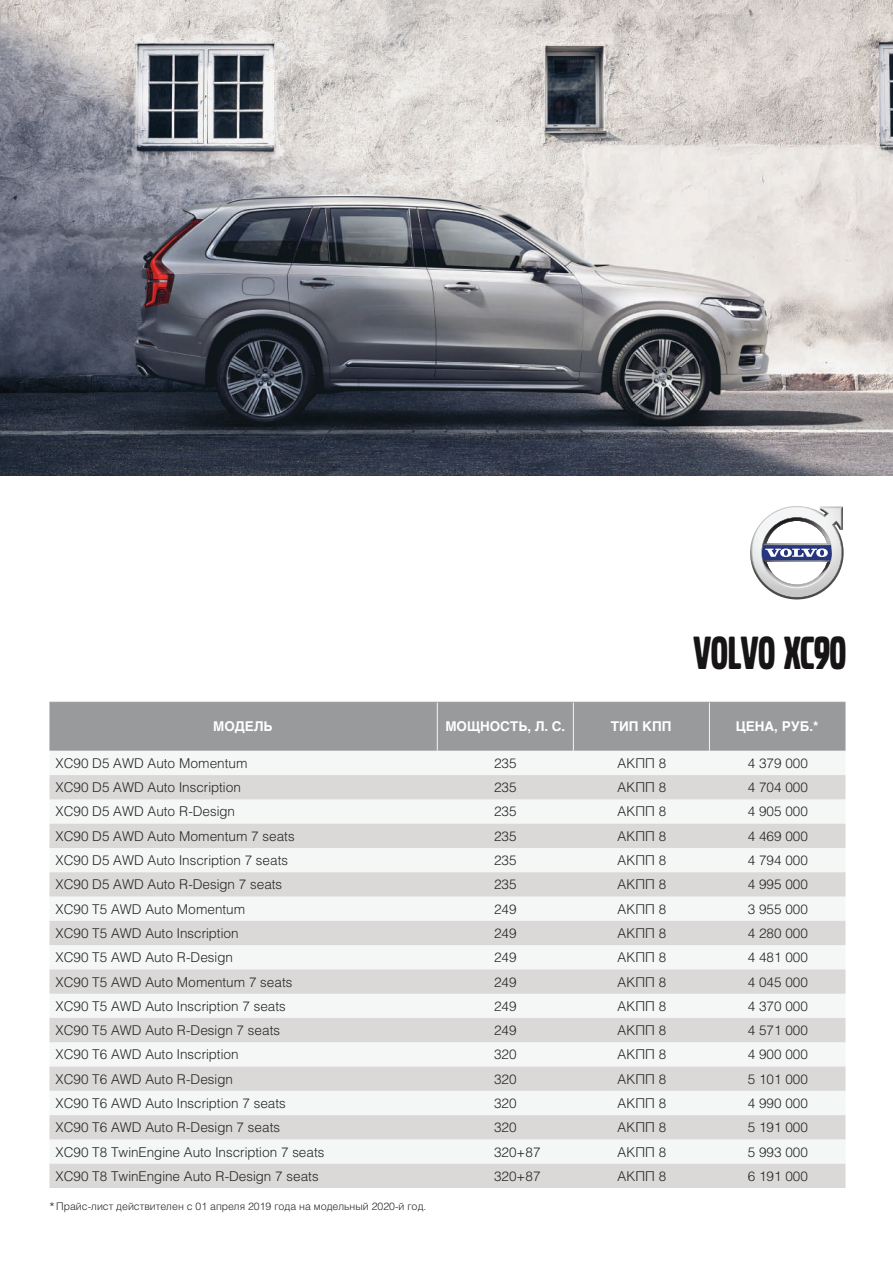
<style>
.page{position:relative;width:893px;height:1263px;background:#fff}
.page>*{position:absolute;margin:0;border:0;box-sizing:border-box;transform-origin:0 0}
.t1{font:48.6px "Volvo Broad Pro";letter-spacing:-.005em;color:#161414}
.t2{font:300 13.5px/24.3px "Helios";color:#272727}
.t3{font:700 13.5px "Helvetica";color:#fff}
.t4{font:300 10.5px "Helios";color:#272727}
.s1{font-family:"Helios C"}
</style>
<div class="page">
<div style="left:49px;top:703px;width:796px;height:48px;background:#989a9b"></div>
<svg style="left:49px;top:775px;width:796px;height:219px;fill:#dad9d8"></svg>
<svg style="left:49px;top:1018px;width:796px;height:170px;fill:#dad9d8"></svg>
<hr style="left:437px;top:702px;width:136px;height:1px;background:#989a9b">
<hr style="left:573px;top:702px;width:136px;height:1px;background:#989a9b">
<hr style="left:573px;top:703px;width:1px;height:48px;background:#f5f7f7">
<hr style="left:49px;top:702px;width:388px;height:1px;background:#989a9b">
<hr style="left:437px;top:703px;width:1px;height:48px;background:#f5f7f7">
<hr style="left:709px;top:702px;width:136px;height:1px;background:#989a9b">
<hr style="left:709px;top:703px;width:1px;height:48px;background:#f5f7f7">
<img style="left:0;top:0;width:893px;height:476px">
<svg style="left:750px;top:506px;width:94px;height:93px"></svg>
<h1 class="t1" style="left:693px;top:631px;width:155px">VOLVO xc90</h1>
<p class="t3" style="left:213px;top:716px;width:61px">МОДЕЛЬ</p>
<p class="t3" style="left:445px;top:716px;width:121px">МОЩНОСТЬ, Л. С.</p>
<p class="t3" style="left:611px;top:716px;width:62px">ТИП КПП</p>
<p class="t3" style="left:736px;top:716px;width:84px">ЦЕНА, РУБ.<span class="s1">*</span></p>
<p class="t2" style="left:55px;top:751px;width:270px">XC90 D5 AWD Auto Momentum<br>XC90 D5 AWD Auto Inscription<br>XC90 D5 AWD Auto R-Design<br>XC90 D5 AWD Auto Momentum 7 seats<br>XC90 D5 AWD Auto Inscription 7 seats<br>XC90 D5 AWD Auto R-Design 7 seats<br>XC90 T5 AWD Auto Momentum<br>XC90 T5 AWD Auto Inscription<br>XC90 T5 AWD Auto R-Design<br>XC90 T5 AWD Auto Momentum 7 seats<br>XC90 T5 AWD Auto Inscription 7 seats<br>XC90 T5 AWD Auto R-Design 7 seats<br>XC90 T6 AWD Auto Inscription<br>XC90 T6 AWD Auto R-Design<br>XC90 T6 AWD Auto Inscription 7 seats<br>XC90 T6 AWD Auto R-Design 7 seats<br>XC90 T8 TwinEngine Auto Inscription 7 seats<br>XC90 T8 TwinEngine Auto R-Design 7 seats</p>
<p class="t2" style="left:494px;top:751px;width:48px">235<br>235<br>235<br>235<br>235<br>235<br>249<br>249<br>249<br>249<br>249<br>249<br>320<br>320<br>320<br>320<br>320+87<br>320+87</p>
<p class="t2" style="left:618px;top:751px;width:50px;text-align:justify">АКПП 8<br>АКПП 8<br>АКПП 8<br>АКПП 8<br>АКПП 8<br>АКПП 8<br>АКПП 8<br>АКПП 8<br>АКПП 8<br>АКПП 8<br>АКПП 8<br>АКПП 8<br>АКПП 8<br>АКПП 8<br>АКПП 8<br>АКПП 8<br>АКПП 8<br>АКПП 8</p>
<p class="t2" style="left:748px;top:751px;width:62px;text-align:justify">4 379 000<br>4 704 000<br>4 905 000<br>4 469 000<br>4 794 000<br>4 995 000<br>3 955 000<br>4 280 000<br>4 481 000<br>4 045 000<br>4 370 000<br>4 571 000<br>4 900 000<br>5 101 000<br>4 990 000<br>5 191 000<br>5 993 000<br>6 191 000</p>
<p class="t4" style="left:56px;top:1200px;width:372px">Прайс-лист действителен с 01 апреля 2019 года на модельный 2020-й год.</p>
<p class="t2" style="left:49px;top:1195px;width:7px">*</p>
</div>
